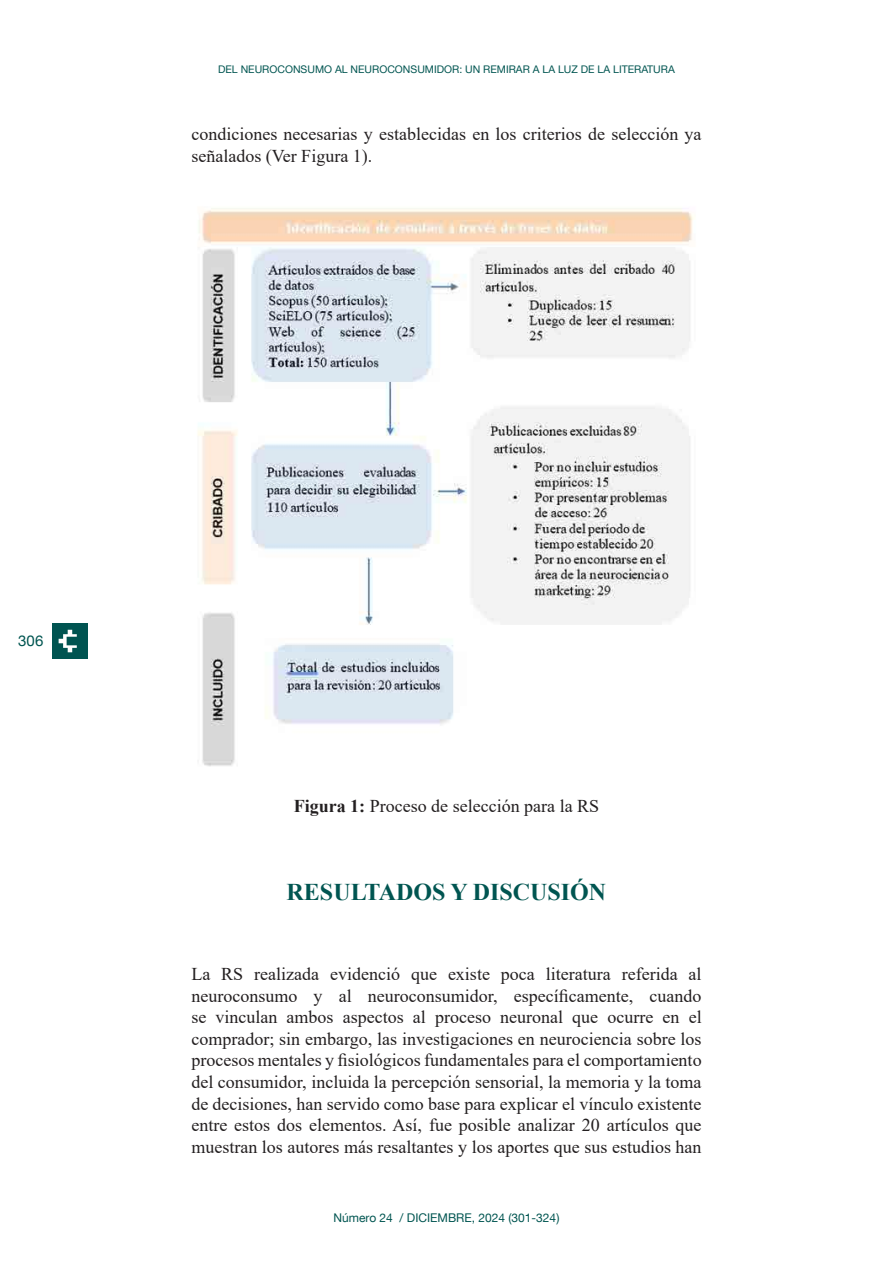
<style>
.page{position:relative;width:893px;height:1263px;background:#fff}
.page>*{position:absolute;margin:0;border:0;box-sizing:border-box;transform-origin:0 0}
.t1{font:700 24px "Times New Roman";color:#005551}
.ANGLES{font:18px/21.6px "Times New Roman";color:#231f20}
.t2{font:15px "Helvetica Neue LT Com";color:#005551}
.t3{font:12px "Helvetica Neue LT Com";color:#005551}
.t4{font:10.5px "Helvetica Neue LT Com";color:#005551}
.s1{font-weight:700}
</style>
<div class="page">
<div style="left:52px;top:623px;width:35px;height:35px;background:#005451"></div>
<svg style="left:59px;top:630px;width:18px;height:22px"></svg>
<img style="left:198px;top:208px;width:496px;height:559px">
<p class="t4" style="left:218px;top:63px;width:458px">DEL NEUROCONSUMO AL NEUROCONSUMIDOR: UN REMIRAR A LA LUZ DE LA LITERATURA</p>
<p class="ANGLES" style="left:191px;top:123px;width:512px">condiciones necesarias y establecidas en los criterios de selección ya señalados (Ver Figura 1).</p>
<p class="t2" style="left:18px;top:631px;width:27px">306</p>
<p class="ANGLES" style="left:294px;top:795px;width:307px"><span class="s1">Figura 1:</span> Proceso de selección para la RS</p>
<p class="t1" style="left:287px;top:874px;width:321px">RESULTADOS Y DISCUSIÓN</p>
<p class="ANGLES" style="left:191px;top:963px;width:512px;text-align:justify">La RS realizada evidenció que existe poca literatura referida al neuroconsumo y al neuroconsumidor, específicamente, cuando se vinculan ambos aspectos al proceso neuronal que ocurre en el comprador; sin embargo, las investigaciones en neurociencia sobre los procesos mentales y fisiológicos fundamentales para el comportamiento del consumidor, incluida la percepción sensorial, la memoria y la toma de decisiones, han servido como base para explicar el vínculo existente entre estos dos elementos. Así, fue posible analizar 20 artículos que muestran los autores más resaltantes y los aportes que sus estudios han</p>
<p class="t3" style="left:334px;top:1211px;width:227px">Número 24 / DICIEMBRE, 2024 (301-324)</p>
</div>
